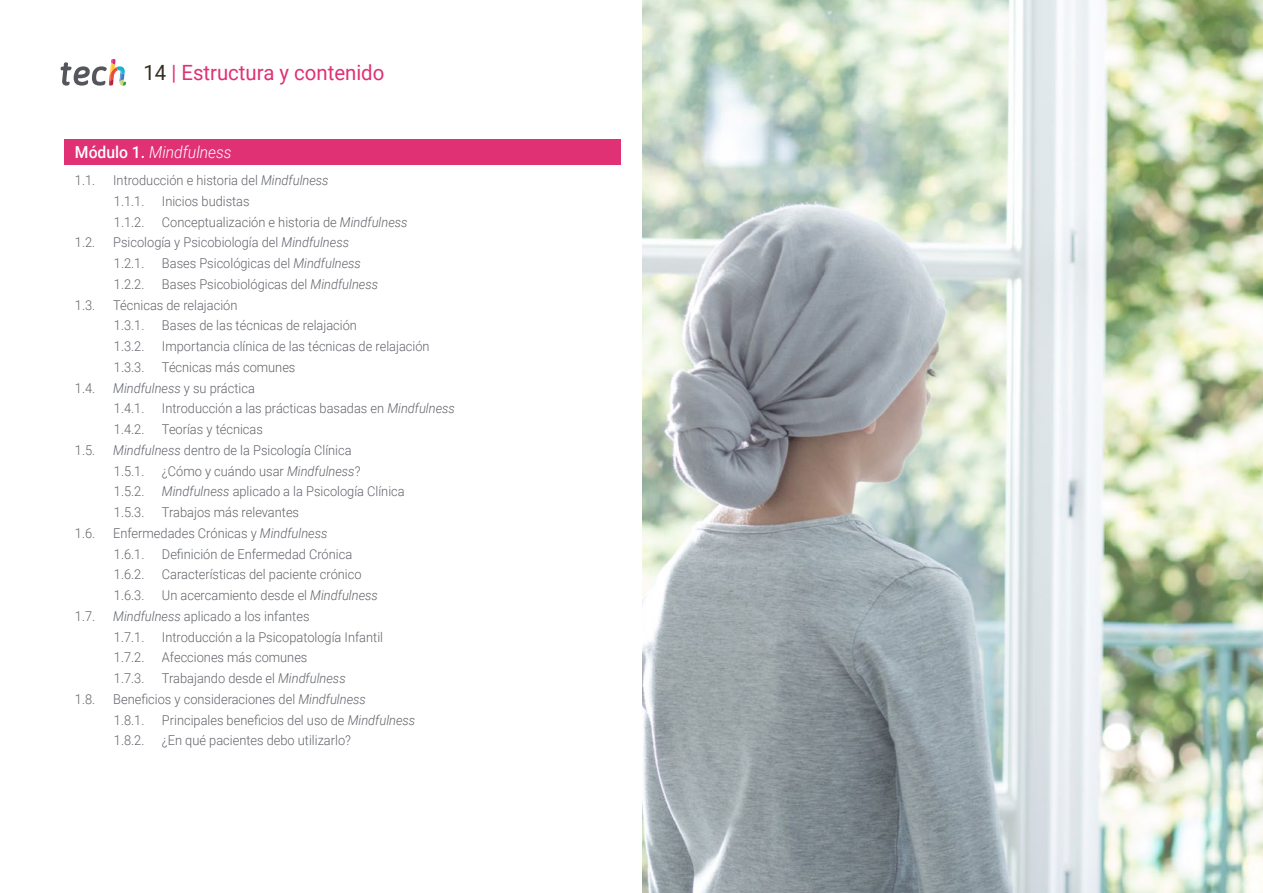
<style>
.page{position:relative;width:1263px;height:893px;background:#fff}
.page>*{position:absolute;margin:0;border:0;box-sizing:border-box;transform-origin:0 0}
.t1{font:21px "Roboto";color:#df3174}
.t2{font:italic 300 16.5px "Roboto";color:#fff;scale:.95 1}
.t3{font:300 13.5px/20.7px "Roboto";color:#61646a;scale:.95 1}
.s1{color:#312e20}
.s2{font-weight:500;font-style:normal}
.s3{font-style:italic}
</style>
<div class="page">
<div style="left:64px;top:139px;width:557px;height:25px;background:#df3174"></div>
<svg style="left:61px;top:59px;width:65px;height:27px"></svg>
<img style="left:642px;top:0;width:621px;height:893px">
<h1 class="t1" style="left:144px;top:57px;width:242px"><span class="s1">14</span> | Estructura y contenido</h1>
<p class="t2" style="left:75px;top:141px;width:167px"><span class="s2">Módulo 1.</span> Mindfulness</p>
<p class="t3" style="left:75px;top:169px;width:23px">1.1.</p>
<p class="t3" style="left:113px;top:169px;width:228px">Introducción e historia del <span class="s3">Mindfulness<br></span>1.1.1.</p>
<p class="t3" style="left:162px;top:190px;width:94px">Inicios budistas</p>
<p class="t3" style="left:114px;top:211px;width:34px">1.1.2.</p>
<p class="t3" style="left:162px;top:211px;width:260px">Conceptualización e historia de <span class="s3">Mindfulness</span></p>
<p class="t3" style="left:75px;top:232px;width:23px">1.2.</p>
<p class="t3" style="left:113px;top:232px;width:250px">Psicología y Psicobiología del <span class="s3">Mindfulness<br></span>1.2.1.</p>
<p class="t3" style="left:162px;top:252px;width:211px">Bases Psicológicas del <span class="s3">Mindfulness</span></p>
<p class="t3" style="left:114px;top:273px;width:34px">1.2.2.</p>
<p class="t3" style="left:162px;top:273px;width:229px">Bases Psicobiológicas del <span class="s3">Mindfulness</span></p>
<p class="t3" style="left:75px;top:294px;width:23px">1.3.</p>
<p class="t3" style="left:113px;top:294px;width:132px">Técnicas de relajación<br>1.3.1.</p>
<p class="t3" style="left:162px;top:315px;width:207px">Bases de las técnicas de relajación</p>
<p class="t3" style="left:114px;top:335px;width:34px">1.3.2.</p>
<p class="t3" style="left:162px;top:335px;width:283px">Importancia clínica de las técnicas de relajación</p>
<p class="t3" style="left:114px;top:356px;width:34px">1.3.3.</p>
<p class="t3" style="left:162px;top:356px;width:142px">Técnicas más comunes</p>
<p class="t3" style="left:75px;top:377px;width:23px">1.4.</p>
<p class="t3" style="left:113px;top:377px;width:151px"><span class="s3">Mindfulness</span> y su práctica<br>1.4.1.</p>
<p class="t3" style="left:162px;top:398px;width:310px">Introducción a las prácticas basadas en <span class="s3">Mindfulness</span></p>
<p class="t3" style="left:114px;top:418px;width:34px">1.4.2.</p>
<p class="t3" style="left:162px;top:418px;width:108px">Teorías y técnicas</p>
<p class="t3" style="left:75px;top:439px;width:23px">1.5.</p>
<p class="t3" style="left:113px;top:439px;width:252px"><span class="s3">Mindfulness</span> dentro de la Psicología Clínica<br>1.5.1.</p>
<p class="t3" style="left:162px;top:460px;width:210px">¿Cómo y cuándo usar <span class="s3">Mindfulness</span>?</p>
<p class="t3" style="left:114px;top:481px;width:34px">1.5.2.</p>
<p class="t3" style="left:162px;top:481px;width:257px"><span class="s3">Mindfulness</span> aplicado a la Psicología Clínica</p>
<p class="t3" style="left:114px;top:501px;width:34px">1.5.3.</p>
<p class="t3" style="left:162px;top:501px;width:146px">Trabajos más relevantes</p>
<p class="t3" style="left:75px;top:522px;width:23px">1.6.</p>
<p class="t3" style="left:113px;top:522px;width:227px">Enfermedades Crónicas y <span class="s3">Mindfulness<br></span>1.6.1.</p>
<p class="t3" style="left:162px;top:543px;width:202px">Definición de Enfermedad Crónica</p>
<p class="t3" style="left:114px;top:564px;width:34px">1.6.2.</p>
<p class="t3" style="left:162px;top:564px;width:212px">Características del paciente crónico</p>
<p class="t3" style="left:114px;top:584px;width:34px">1.6.3.</p>
<p class="t3" style="left:162px;top:584px;width:229px">Un acercamiento desde el <span class="s3">Mindfulness</span></p>
<p class="t3" style="left:75px;top:605px;width:23px">1.7.</p>
<p class="t3" style="left:113px;top:605px;width:208px"><span class="s3">Mindfulness</span> aplicado a los infantes<br>1.7.1.</p>
<p class="t3" style="left:162px;top:626px;width:234px">Introducción a la Psicopatología Infantil</p>
<p class="t3" style="left:114px;top:647px;width:34px">1.7.2.</p>
<p class="t3" style="left:162px;top:647px;width:155px">Afecciones más comunes</p>
<p class="t3" style="left:114px;top:667px;width:34px">1.7.3.</p>
<p class="t3" style="left:162px;top:667px;width:195px">Trabajando desde el <span class="s3">Mindfulness</span></p>
<p class="t3" style="left:75px;top:688px;width:23px">1.8.</p>
<p class="t3" style="left:113px;top:688px;width:267px">Beneficios y consideraciones del <span class="s3">Mindfulness<br></span>1.8.1.</p>
<p class="t3" style="left:162px;top:709px;width:268px">Principales beneficios del uso de <span class="s3">Mindfulness</span></p>
<p class="t3" style="left:114px;top:730px;width:34px">1.8.2.</p>
<p class="t3" style="left:162px;top:730px;width:200px">¿En qué pacientes debo utilizarlo?</p>
</div>
